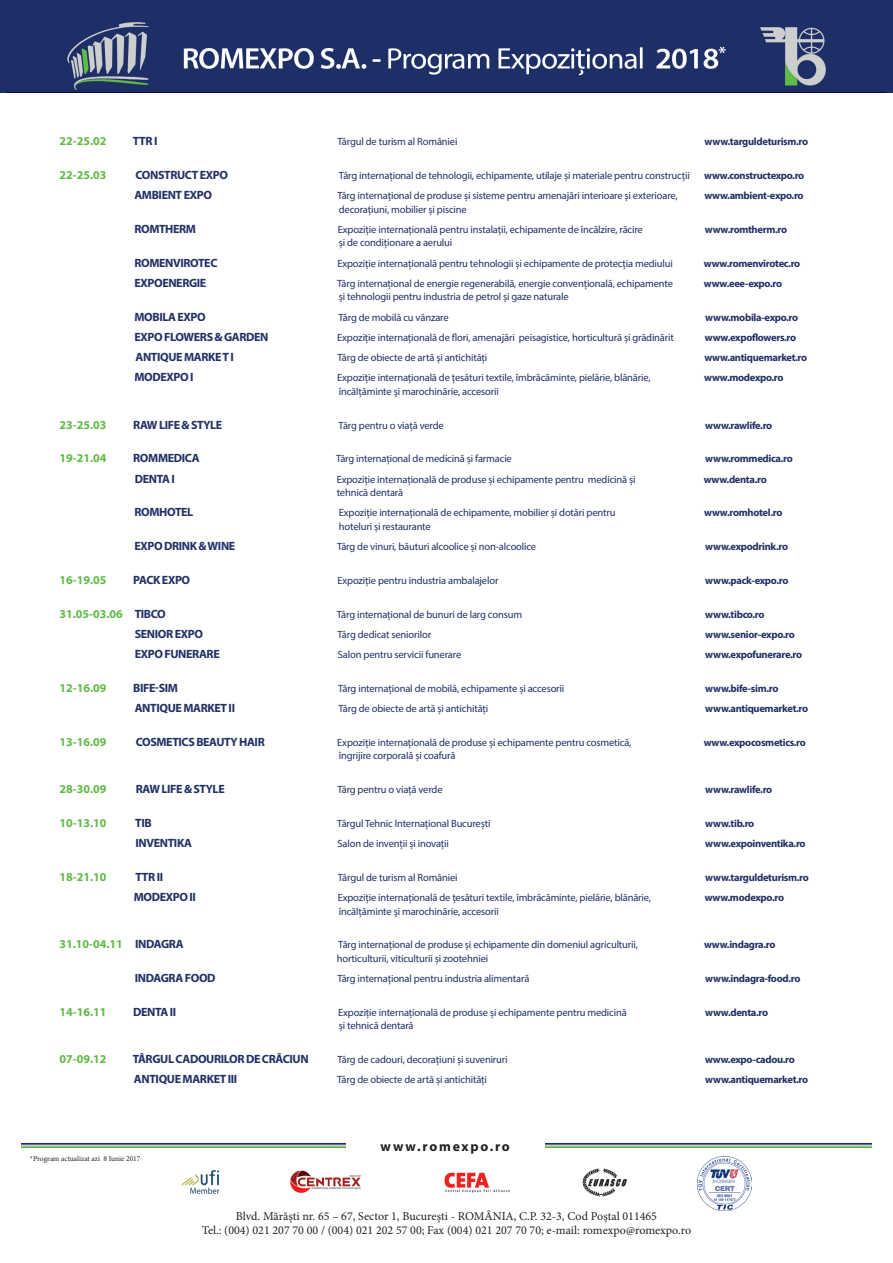
<style>
.page{position:relative;width:893px;height:1263px;background:#fff}
.page>*{position:absolute;margin:0;border:0;box-sizing:border-box;transform-origin:0 0}
.t1{font:700 13.8px "Myriad Pro";letter-spacing:.13em;color:#231f20}
.t2{font:700 12px "Myriad Pro";letter-spacing:-.03em;color:#213066}
.t3{font:12px "Minion Pro";color:#231f20}
.t4{font:700 12px "Myriad Pro";color:#60bb46}
.t5{font:700 12px "Myriad Pro";letter-spacing:-.025em;color:#60bb46}
.t6{font:10.5px "Myriad Pro";letter-spacing:-.015em;color:#213066}
.t7{font:700 10.5px "Myriad Pro";letter-spacing:-.03em;color:#213066}
.t8{font:7.5px "Minion Pro";color:#231f20}
.s1{color:#213066}
</style>
<div class="page">
<img style="left:21px;top:1142px;width:851px;height:6px">
<div style="left:346px;top:1134px;width:198px;height:23px;background:#fff"></div>
<img style="left:697px;top:1156px;width:55px;height:55px">
<div style="left:0;top:0;width:893px;height:93px;background:#1e2f67"></div>
<img style="left:67px;top:22px;width:759px;height:68px">
<img style="left:181px;top:1168px;width:446px;height:29px">
<p class="t4" style="left:60px;top:133px;width:48px">22-25.02</p>
<p class="t2" style="left:133px;top:133px;width:26px">TTR I</p>
<p class="t6" style="left:338px;top:135px;width:121px">Târgul de turism al României</p>
<p class="t7" style="left:705px;top:135px;width:105px">www.targuldeturism.ro</p>
<p class="t4" style="left:60px;top:167px;width:48px">22-25.03</p>
<p class="t2" style="left:135px;top:167px;width:94px">CONSTRUCT EXPO</p>
<p class="t6" style="left:339px;top:169px;width:352px">Târg internațional de tehnologii, echipamente, utilaje și materiale pentru construcții</p>
<p class="t7" style="left:704px;top:168px;width:102px">www.constructexpo.ro</p>
<p class="t2" style="left:134px;top:187px;width:79px">AMBIENT EXPO</p>
<p class="t6" style="left:337px;top:189px;width:342px">Târg internațional de produse și sisteme pentru amenajări interioare și exterioare,</p>
<p class="t7" style="left:704px;top:189px;width:101px">www.ambient-expo.ro</p>
<p class="t6" style="left:339px;top:203px;width:129px">decorațiuni, mobilier și piscine</p>
<p class="t2" style="left:134px;top:221px;width:63px">ROMTHERM</p>
<p class="t6" style="left:338px;top:223px;width:306px">Expoziție internațională pentru instalații, echipamente de încălzire, răcire</p>
<p class="t7" style="left:705px;top:222px;width:84px">www.romtherm.ro</p>
<p class="t6" style="left:339px;top:236px;width:115px">și de condiționare a aerului</p>
<p class="t2" style="left:134px;top:255px;width:85px">ROMENVIROTEC</p>
<p class="t6" style="left:337px;top:257px;width:337px">Expoziție internațională pentru tehnologii și echipamente de protecția mediului</p>
<p class="t7" style="left:704px;top:256px;width:98px">www.romenvirotec.ro</p>
<p class="t2" style="left:134px;top:275px;width:73px">EXPOENERGIE</p>
<p class="t6" style="left:337px;top:277px;width:337px">Târg internațional de energie regenerabilă, energie convențională, echipamente</p>
<p class="t7" style="left:704px;top:276px;width:80px">www.eee-expo.ro</p>
<p class="t6" style="left:339px;top:290px;width:231px">și tehnologii pentru industria de petrol și gaze naturale</p>
<p class="t2" style="left:134px;top:309px;width:73px">MOBILA EXPO</p>
<p class="t6" style="left:339px;top:311px;width:112px">Târg de mobilă cu vânzare</p>
<p class="t7" style="left:705px;top:310px;width:94px">www.mobila-expo.ro</p>
<p class="t2" style="left:134px;top:329px;width:135px">EXPO FLOWERS &amp; GARDEN</p>
<p class="t6" style="left:337px;top:331px;width:338px">Expoziție internațională de flori, amenajări peisagistice, horticultură și grădinărit</p>
<p class="t7" style="left:705px;top:330px;width:93px">www.expoflowers.ro</p>
<p class="t2" style="left:135px;top:349px;width:100px">ANTIQUE MARKE T I</p>
<p class="t6" style="left:338px;top:351px;width:151px">Târg de obiecte de artă și antichități</p>
<p class="t7" style="left:704px;top:351px;width:104px">www.antiquemarket.ro</p>
<p class="t2" style="left:134px;top:369px;width:61px">MODEXPO I</p>
<p class="t6" style="left:337px;top:371px;width:315px">Expoziție internațională de țesături textile, îmbrăcăminte, pielărie, blănărie,</p>
<p class="t7" style="left:704px;top:371px;width:81px">www.modexpo.ro</p>
<p class="t6" style="left:339px;top:385px;width:161px">încălțăminte și marochinărie, accesorii</p>
<p class="t4" style="left:60px;top:417px;width:48px">23-25.03</p>
<p class="t2" style="left:133px;top:417px;width:91px">RAW LIFE &amp; STYLE</p>
<p class="t6" style="left:339px;top:419px;width:107px">Târg pentru o viață verde</p>
<p class="t7" style="left:705px;top:418px;width:69px">www.rawlife.ro</p>
<p class="t4" style="left:60px;top:450px;width:48px">19-21.04</p>
<p class="t2" style="left:133px;top:450px;width:68px">ROMMEDICA</p>
<p class="t6" style="left:336px;top:452px;width:177px">Târg internațional de medicină și farmacie</p>
<p class="t7" style="left:705px;top:452px;width:89px">www.rommedica.ro</p>
<p class="t2" style="left:135px;top:471px;width:42px">DENTA I</p>
<p class="t6" style="left:337px;top:473px;width:300px">Expoziție internațională de produse și echipamente pentru medicină și</p>
<p class="t7" style="left:704px;top:472px;width:65px">www.denta.ro</p>
<p class="t6" style="left:337px;top:486px;width:68px">tehnică dentară</p>
<p class="t2" style="left:134px;top:504px;width:60px">ROMHOTEL</p>
<p class="t6" style="left:339px;top:506px;width:278px">Expoziție internațională de echipamente, mobilier și dotări pentru</p>
<p class="t7" style="left:704px;top:506px;width:80px">www.romhotel.ro</p>
<p class="t6" style="left:339px;top:520px;width:94px">hoteluri și restaurante</p>
<p class="t2" style="left:134px;top:538px;width:102px">EXPO DRINK &amp; WINE</p>
<p class="t6" style="left:337px;top:540px;width:201px">Târg de vinuri, băuturi alcoolice și non-alcoolice</p>
<p class="t7" style="left:705px;top:540px;width:84px">www.expodrink.ro</p>
<p class="t4" style="left:60px;top:572px;width:48px">16-19.05</p>
<p class="t2" style="left:133px;top:572px;width:58px">PACK EXPO</p>
<p class="t6" style="left:337px;top:574px;width:162px">Expoziție pentru industria ambalajelor</p>
<p class="t7" style="left:705px;top:573px;width:85px">www.pack-expo.ro</p>
<p class="t4" style="left:60px;top:606px;width:108px">31.05-03.06 <span class="s1">TIBCO</span></p>
<p class="t6" style="left:337px;top:608px;width:187px">Târg internațional de bunuri de larg consum</p>
<p class="t7" style="left:705px;top:607px;width:61px">www.tibco.ro</p>
<p class="t2" style="left:135px;top:626px;width:70px">SENIOR EXPO</p>
<p class="t6" style="left:338px;top:628px;width:95px">Târg dedicat seniorilor</p>
<p class="t7" style="left:705px;top:627px;width:91px">www.senior-expo.ro</p>
<p class="t2" style="left:135px;top:646px;width:87px">EXPO FUNERARE</p>
<p class="t6" style="left:338px;top:648px;width:125px">Salon pentru servicii funerare</p>
<p class="t7" style="left:705px;top:648px;width:98px">www.expofunerare.ro</p>
<p class="t4" style="left:60px;top:680px;width:48px">12-16.09</p>
<p class="t2" style="left:133px;top:680px;width:46px">BIFE-SIM</p>
<p class="t6" style="left:338px;top:682px;width:228px">Târg internațional de mobilă, echipamente și accesorii</p>
<p class="t7" style="left:705px;top:681px;width:75px">www.bife-sim.ro</p>
<p class="t2" style="left:135px;top:700px;width:102px">ANTIQUE MARKET II</p>
<p class="t6" style="left:339px;top:702px;width:151px">Târg de obiecte de artă și antichități</p>
<p class="t7" style="left:705px;top:702px;width:104px">www.antiquemarket.ro</p>
<p class="t4" style="left:60px;top:734px;width:48px">13-16.09</p>
<p class="t2" style="left:136px;top:734px;width:131px">COSMETICS BEAUTY HAIR</p>
<p class="t6" style="left:337px;top:736px;width:296px">Expoziție internațională de produse și echipamente pentru cosmetică,</p>
<p class="t7" style="left:704px;top:735px;width:104px">www.expocosmetics.ro</p>
<p class="t6" style="left:339px;top:749px;width:118px">îngrijire corporaIă și coafură</p>
<p class="t4" style="left:60px;top:781px;width:48px">28-30.09</p>
<p class="t2" style="left:136px;top:781px;width:91px">RAW LIFE &amp; STYLE</p>
<p class="t6" style="left:337px;top:783px;width:107px">Târg pentru o viață verde</p>
<p class="t7" style="left:705px;top:783px;width:69px">www.rawlife.ro</p>
<p class="t4" style="left:60px;top:815px;width:48px">10-13.10</p>
<p class="t2" style="left:135px;top:815px;width:18px">TIB</p>
<p class="t6" style="left:337px;top:817px;width:155px">Târgul Tehnic lnternațional București</p>
<p class="t7" style="left:705px;top:816px;width:51px">www.tib.ro</p>
<p class="t2" style="left:135px;top:835px;width:58px">INVENTIKA</p>
<p class="t6" style="left:337px;top:837px;width:113px">Salon de invenții și inovații</p>
<p class="t7" style="left:705px;top:837px;width:102px">www.expoinventika.ro</p>
<p class="t4" style="left:60px;top:869px;width:48px">18-21.10</p>
<p class="t2" style="left:135px;top:869px;width:29px">TTR II</p>
<p class="t6" style="left:338px;top:871px;width:121px">Târgul de turism al României</p>
<p class="t7" style="left:705px;top:870px;width:105px">www.targuldeturism.ro</p>
<p class="t2" style="left:134px;top:889px;width:64px">MODEXPO II</p>
<p class="t6" style="left:338px;top:891px;width:315px">Expoziție internațională de țesături textile, îmbrăcăminte, pielărie, blănărie,</p>
<p class="t7" style="left:705px;top:891px;width:81px">www.modexpo.ro</p>
<p class="t6" style="left:339px;top:905px;width:161px">încălțăminte și marochinărie, accesorii</p>
<p class="t5" style="left:60px;top:936px;width:126px">31.10-04.11 <span class="s1">INDAGRA</span></p>
<p class="t6" style="left:338px;top:938px;width:301px">Târg internațional de produse și echipamente din domeniul agriculturii,</p>
<p class="t7" style="left:704px;top:938px;width:73px">www.indagra.ro</p>
<p class="t6" style="left:337px;top:952px;width:153px">horticulturii, viticulturii și zootehniei</p>
<p class="t2" style="left:135px;top:970px;width:82px">INDAGRA FOOD</p>
<p class="t6" style="left:337px;top:972px;width:194px">Târg internațional pentru industria alimentară</p>
<p class="t7" style="left:705px;top:972px;width:97px">www.indagra-food.ro</p>
<p class="t4" style="left:60px;top:1004px;width:48px">14-16.11</p>
<p class="t2" style="left:133px;top:1004px;width:45px">DENTA II</p>
<p class="t6" style="left:338px;top:1006px;width:290px">Expoziție internațională de produse și echipamente pentru medicină</p>
<p class="t7" style="left:705px;top:1005px;width:65px">www.denta.ro</p>
<p class="t6" style="left:339px;top:1019px;width:76px">și tehnică dentară</p>
<p class="t4" style="left:60px;top:1051px;width:48px">07-09.12</p>
<p class="t2" style="left:133px;top:1051px;width:177px">TÂRGUL CADOURILOR DE CRĂCIUN</p>
<p class="t6" style="left:337px;top:1053px;width:172px">Târg de cadouri, decorațiuni și suveniruri</p>
<p class="t7" style="left:705px;top:1053px;width:91px">www.expo-cadou.ro</p>
<p class="t2" style="left:134px;top:1071px;width:105px">ANTIQUE MARKET III</p>
<p class="t6" style="left:337px;top:1073px;width:151px">Târg de obiecte de artă și antichități</p>
<p class="t7" style="left:705px;top:1073px;width:104px">www.antiquemarket.ro</p>
<p class="t8" style="left:30px;top:1153px;width:112px">*Program actualizat azi 8 Iunie 2017</p>
<p class="t1" style="left:381px;top:1137px;width:131px">www.romexpo.ro</p>
<p class="t3" style="left:236px;top:1208px;width:423px">Blvd. Mărăști nr. 65 – 67, Sector 1, București - ROMÂNIA, C.P. 32-3, Cod Poștal 011465</p>
<p class="t3" style="left:202px;top:1222px;width:491px">Tel.: (004) 021 207 70 00 / (004) 021 202 57 00; Fax (004) 021 207 70 70; e-mail: romexpo@romexpo.ro</p>
</div>
